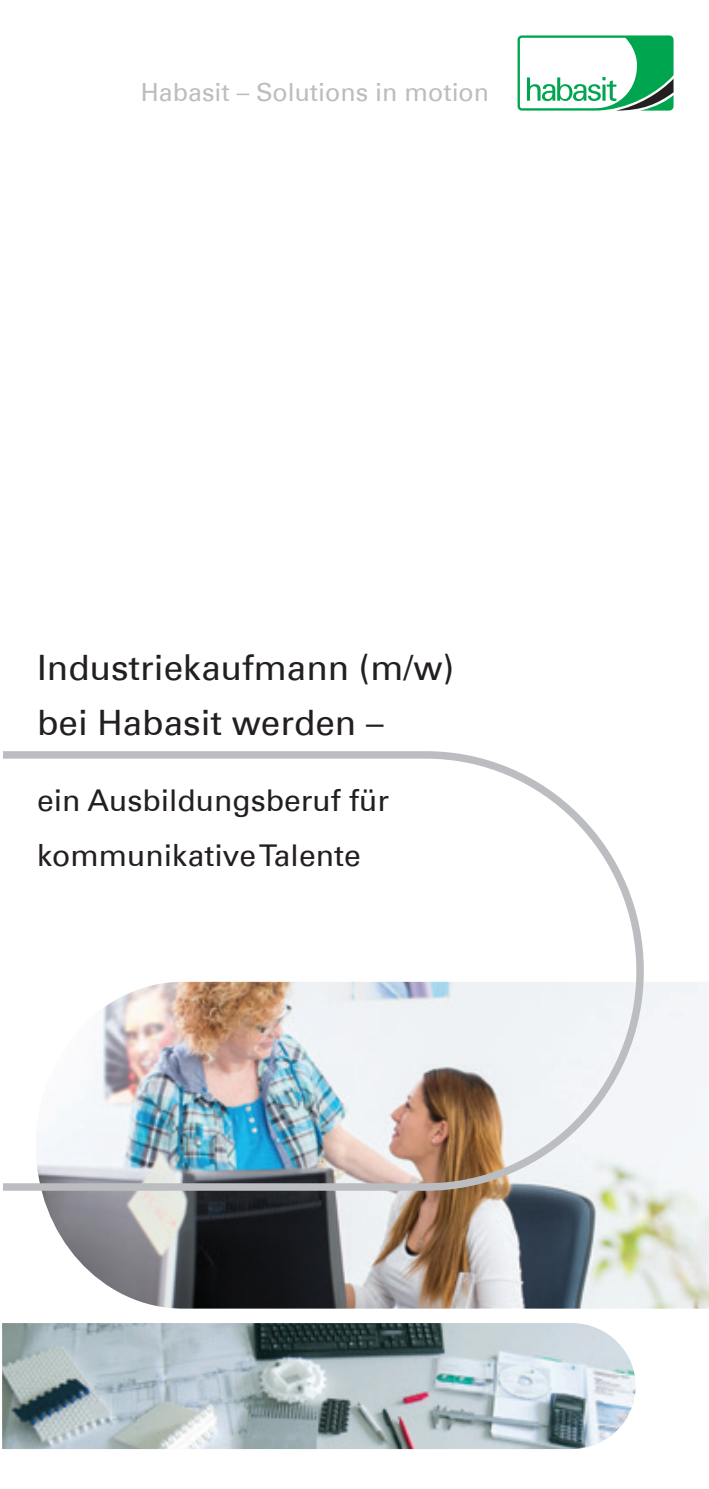
<style>
.page{position:relative;width:709px;height:1489px;background:#fff}
.page>*{position:absolute;margin:0;border:0;box-sizing:border-box;transform-origin:0 0}
.subhead{font:35px/55px "Univers Com 55 Roman";color:#231f20}
.subhead-2{font:30px/55px "Univers Com 55 Roman";color:#231f20}
.t1{font:25px "Univers Com 55 Roman";color:#bcbdc0}
</style>
<div class="page">
<svg style="left:517px;top:35px;width:156px;height:76px"></svg>
<img style="left:42px;top:982px;width:667px;height:326px">
<svg style="left:2px;top:1323px;width:634px;height:127px;background:#a7b5b9"></svg>
<img style="left:3px;top:751px;width:644px;height:443px">
<p class="t1" style="left:141px;top:77px;width:350px">Habasit – Solutions in motion</p>
<p class="subhead" style="left:37px;top:640px;width:418px">Industriekaufmann (m/w) bei Habasit werden –</p>
<p class="subhead-2" style="left:37px;top:773px;width:353px">ein Ausbildungsberuf für kommunikative Talente</p>
</div>
